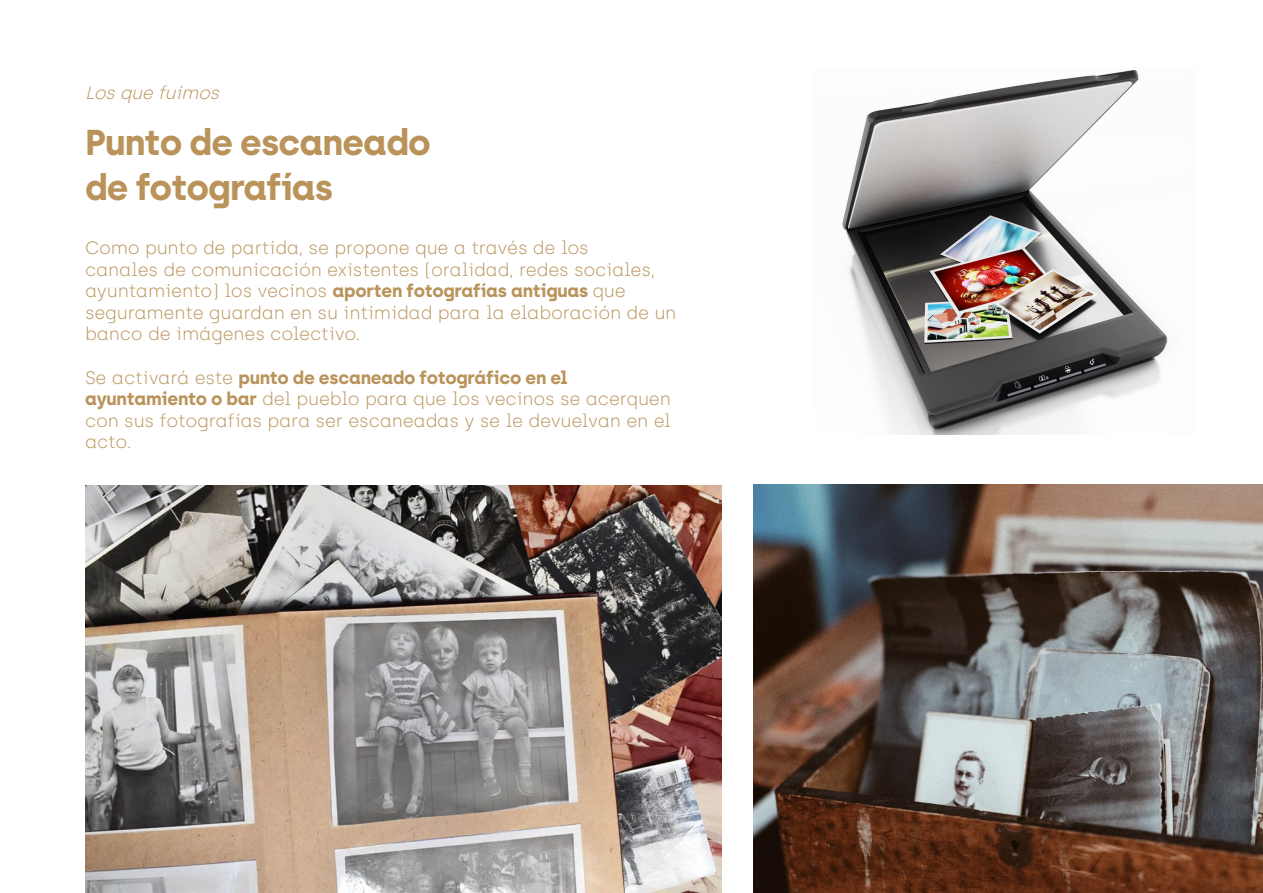
<style>
.page{position:relative;width:1263px;height:893px;background:#fff}
.page>*{position:absolute;margin:0;border:0;box-sizing:border-box;transform-origin:0 0}
.t1{font:700 36px "Archia";letter-spacing:-.025em;color:#b9935a}
.t2{font:100 18px/21.6px "Archia";letter-spacing:-.015em;color:#b9935a}
.t3{font:italic 100 18px "Archia";color:#b9935a}
.s1{font-weight:700}
</style>
<div class="page">
<img style="left:842px;top:70px;width:326px;height:365px">
<img style="left:85px;top:485px;width:637px;height:407px">
<img style="left:753px;top:484px;width:510px;height:409px">
<p class="t3" style="left:85px;top:82px;width:141px">Losque fuimos</p>
<p class="t1" style="left:85px;top:120px;width:347px">Punto de escaneado</p>
<p class="t1" style="left:85px;top:165px;width:250px">de fotografías</p>
<p class="t2" style="left:85px;top:237px;width:593px">Como punto de partida, se propone que a través de los<br>canales de comunicación existentes (oralidad, redes sociales, ayuntamiento) los vecinos <span class="s1">aporten fotografías antiguas</span> que seguramente guardan en su intimidad para la elaboración de un banco de imágenes colectivo.</p>
<p class="t2" style="left:85px;top:366px;width:588px">Se activará este <span class="s1">punto de escaneado fotográfico en el ayuntamiento o bar</span> del pueblo para que los vecinos se acerquen con sus fotografías para ser escaneadas y se le devuelvan en el acto.</p>
</div>
